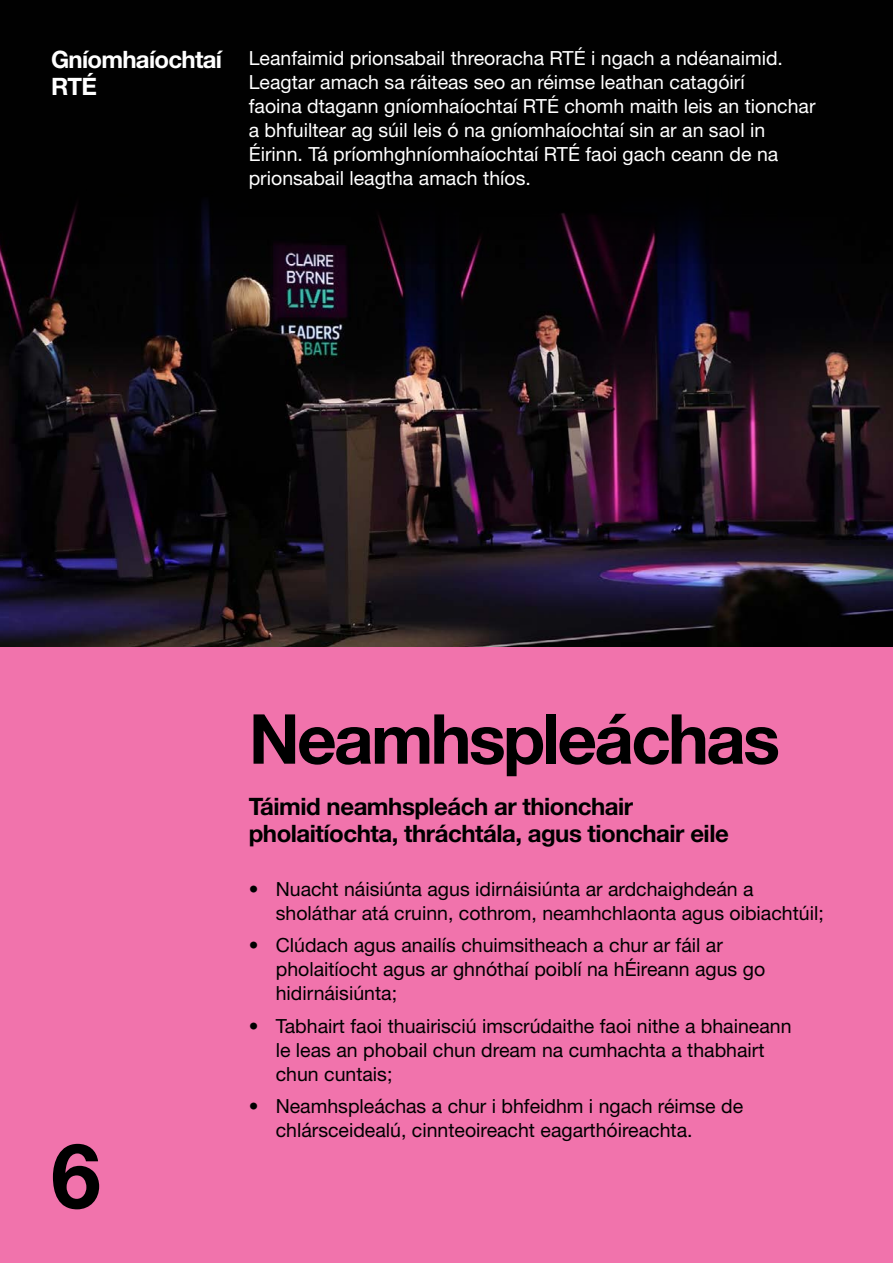
<style>
.page{position:relative;width:893px;height:1263px;background:#f173ac}
.page>*{position:absolute;margin:0;border:0;box-sizing:border-box;transform-origin:0 0}
.t1{font:700 90px "Helvetica Neue LT Std";color:#000}
.t2{font:700 69px "Helvetica Neue LT Std";letter-spacing:-.04em;color:#000}
.t3{font:700 24px/27px "Helvetica Neue LT Std";letter-spacing:-.02em;color:#000}
.t4{font:700 24px/27px "Helvetica Neue LT Std";letter-spacing:-.03em;color:#fff}
.t5{font:19.5px/24px "Helvetica Neue LT Std";color:#000}
.t6{font:19.5px/24px "Helvetica Neue LT Std";color:#fff}
</style>
<div class="page">
<div style="left:0;top:0;width:893px;height:646px;background:#010101"></div>
<img style="left:0;top:201px;width:892px;height:445px">
<hr style="left:892px;top:0;width:1px;height:646px;background:#76b2d4">
<hr style="left:892px;top:646px;width:1px;height:617px;background:#e6e7e8">
<p class="t4" style="left:51px;top:46px;width:172px">Gníomhaíochtaí<br>RTÉ</p>
<p class="t6" style="left:249px;top:46px;width:568px">Leanfaimid prionsabail threoracha RTÉ i ngach a ndéanaimid.<br>Leagtar amach sa ráiteas seo an réimse leathan catagóirí<br>faoina dtagann gníomhaíochtaí RTÉ chomh maith leis an tionchar a bhfuiltear ag súil leis ó na gníomhaíochtaí sin ar an saol in Éirinn. Tá príomhghníomhaíochtaí RTÉ faoi gach ceann de na prionsabail leagtha amach thíos.</p>
<h1 class="t1" style="left:51px;top:1120px;width:52px">6</h1>
<h2 class="t2" style="left:249px;top:696px;width:533px">Neamhspleáchas</h2>
<p class="t3" style="left:249px;top:792px;width:482px">Táimid neamhspleách ar thionchair pholaitíochta, thráchtála, agus tionchair eile</p>
<p class="t5" style="left:276px;top:876px;width:549px;text-indent:-27px">• Nuacht náisiúnta agus idirnáisiúnta ar ardchaighdeán a sholáthar atá cruinn, cothrom, neamhchlaonta agus oibiachtúil;</p>
<p class="t5" style="left:276px;top:933px;width:491px;text-indent:-27px">• Clúdach agus anailís chuimsitheach a chur ar fáil ar pholaitíocht agus ar ghnóthaí poiblí na hÉireann agus go hidirnáisiúnta;</p>
<p class="t5" style="left:276px;top:1013px;width:517px;text-indent:-27px">• Tabhairt faoi thuairisciú imscrúdaithe faoi nithe a bhaineann le leas an phobail chun dream na cumhachta a thabhairt chun cuntais;</p>
<p class="t5" style="left:276px;top:1094px;width:469px;text-indent:-27px">• Neamhspleáchas a chur i bhfeidhm i ngach réimse de chlársceidealú, cinnteoireacht eagarthóireachta.</p>
</div>
